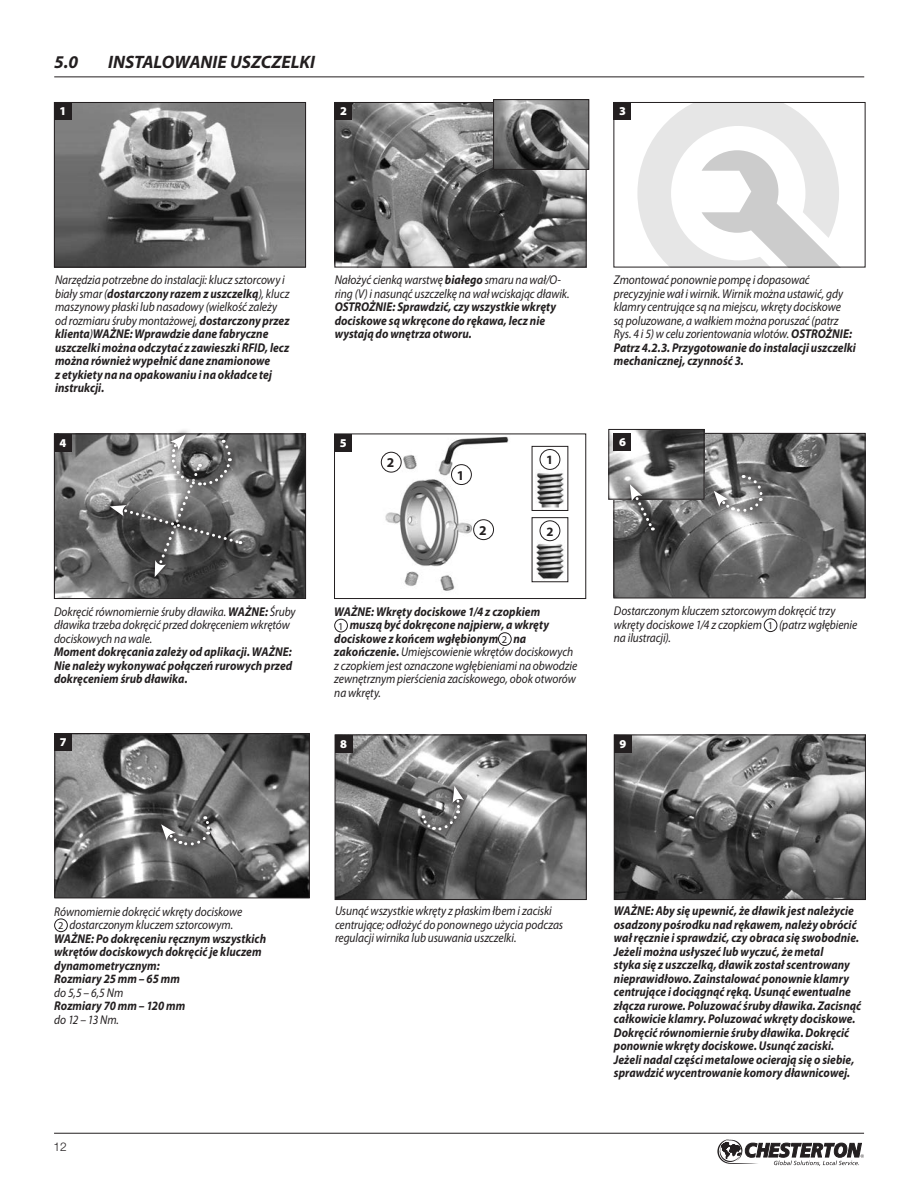
<style>
.page{position:relative;width:918px;height:1188px;background:#fff}
.page>*{position:absolute;margin:0;border:0;box-sizing:border-box;transform-origin:0 0}
.t1{font:italic 700 18px "Myriad Pro";letter-spacing:-.005em;color:#231f20}
.t2{font:700 13.5px "Myriad Pro";color:#231f20}
.t3{font:italic 700 12.75px/13.5px "Myriad Pro";letter-spacing:.005em;color:#231f20;scale:.9 1}
.t4{font:italic 12.75px/13.5px "Myriad Pro";letter-spacing:-.005em;color:#231f20;scale:.9 1}
.t5{font:700 12.75px "Myriad Pro";color:#231f20}
.t6{font:900 12px "Myriad Pro";color:#fff}
.t7{font:300 12px "Helvetica Neue LT Std";color:#231f20}
.s1{font-weight:400}
.s2{font-weight:700}
.s3{font-weight:400;font-style:normal;font-size:10.5px}
.s4{font-style:normal;font-size:10.5px}
</style>
<div class="page">
<svg style="left:717px;top:1139px;width:147px;height:27px"></svg>
<hr style="left:54px;top:1133px;width:810px;height:1px;background:#231f20">
<hr style="left:54px;top:76px;width:810px;height:1px;background:#231f20">
<img style="left:56px;top:104px;width:248px;height:161px">
<div style="left:54px;top:102px;width:252px;height:165px;border:1px solid #231f20"></div>
<div style="left:54px;top:102px;width:18px;height:18px;background:#231f20"></div>
<img style="left:336px;top:104px;width:248px;height:161px">
<div style="left:334px;top:102px;width:252px;height:165px;border:1px solid #231f20"></div>
<div style="left:334px;top:102px;width:18px;height:18px;background:#231f20"></div>
<svg style="left:637px;top:104px;width:202px;height:161px"></svg>
<img style="left:616px;top:435px;width:248px;height:161px">
<div style="left:614px;top:433px;width:252px;height:165px;border:1px solid #231f20"></div>
<div style="left:614px;top:102px;width:18px;height:18px;background:#231f20"></div>
<img style="left:495px;top:101px;width:92px;height:67px">
<div style="left:493px;top:99px;width:96px;height:71px;border:1px solid #231f20"></div>
<img style="left:610px;top:431px;width:92px;height:67px">
<div style="left:608px;top:429px;width:96px;height:71px;border:1px solid #231f20"></div>
<div style="left:764px;top:618px;width:13px;height:14px;border:1px solid #231f20;border-radius:50%"></div>
<div style="left:614px;top:433px;width:18px;height:18px;background:#231f20"></div>
<svg style="left:623px;top:478px;width:38px;height:59px"></svg>
<svg style="left:630px;top:484px;width:25px;height:46px"></svg>
<img style="left:380px;top:436px;width:189px;height:155px">
<div style="left:334px;top:434px;width:252px;height:165px;border:1px solid #231f20"></div>
<div style="left:334px;top:434px;width:18px;height:18px;background:#231f20"></div>
<div style="left:334px;top:619px;width:14px;height:13px;border:1px solid #231f20;border-radius:50%"></div>
<div style="left:498px;top:632px;width:14px;height:14px;border:1px solid #231f20;border-radius:50%"></div>
<img style="left:56px;top:735px;width:252px;height:161px">
<div style="left:54px;top:733px;width:256px;height:165px;border:1px solid #231f20"></div>
<div style="left:54px;top:733px;width:18px;height:18px;background:#231f20"></div>
<div style="left:54px;top:919px;width:14px;height:13px;border:1px solid #231f20;border-radius:50%"></div>
<img style="left:337px;top:737px;width:248px;height:161px">
<div style="left:335px;top:735px;width:252px;height:165px;border:1px solid #231f20"></div>
<div style="left:335px;top:735px;width:18px;height:18px;background:#231f20"></div>
<img style="left:616px;top:737px;width:248px;height:161px">
<div style="left:614px;top:735px;width:252px;height:165px;border:1px solid #231f20"></div>
<div style="left:614px;top:735px;width:18px;height:18px;background:#231f20"></div>
<img style="left:56px;top:436px;width:248px;height:161px">
<div style="left:54px;top:434px;width:252px;height:165px;border:1px solid #231f20"></div>
<div style="left:54px;top:434px;width:18px;height:18px;background:#231f20"></div>
<svg style="left:148px;top:577px;width:59px;height:7px"></svg>
<svg style="left:104px;top:498px;width:144px;height:53px"></svg>
<svg style="left:164px;top:430px;width:73px;height:5px"></svg>
<svg style="left:110px;top:435px;width:131px;height:142px;background:#767676"></svg>
<svg style="left:707px;top:469px;width:62px;height:49px"></svg>
<svg style="left:714px;top:474px;width:50px;height:38px;background:#939393"></svg>
<svg style="left:154px;top:810px;width:63px;height:42px"></svg>
<svg style="left:161px;top:816px;width:50px;height:30px"></svg>
<svg style="left:415px;top:780px;width:55px;height:57px"></svg>
<svg style="left:421px;top:786px;width:43px;height:46px;background:#797979"></svg>
<img style="left:534px;top:524px;width:32px;height:56px">
<div style="left:532px;top:517px;width:36px;height:65px;border:1px solid #231f20"></div>
<div style="left:540px;top:521px;width:20px;height:20px;background:#fff;border-radius:50%"></div>
<div style="left:540px;top:520px;width:20px;height:21px;border:1px solid #231f20;border-radius:50%"></div>
<img style="left:534px;top:452px;width:32px;height:57px">
<div style="left:532px;top:446px;width:36px;height:65px;border:1px solid #231f20"></div>
<div style="left:540px;top:450px;width:20px;height:19px;background:#fff;border-radius:50%"></div>
<div style="left:540px;top:449px;width:20px;height:21px;border:1px solid #231f20;border-radius:50%"></div>
<div style="left:452px;top:465px;width:19px;height:20px;background:#fff;border-radius:50%"></div>
<div style="left:451px;top:464px;width:21px;height:21px;border:1px solid #231f20;border-radius:50%"></div>
<div style="left:474px;top:520px;width:20px;height:20px;background:#fff;border-radius:50%"></div>
<div style="left:473px;top:519px;width:21px;height:21px;border:1px solid #231f20;border-radius:50%"></div>
<div style="left:381px;top:452px;width:20px;height:20px;background:#fff;border-radius:50%"></div>
<div style="left:381px;top:452px;width:21px;height:20px;border:1px solid #231f20;border-radius:50%"></div>
<h1 class="t1" style="left:54px;top:50px;width:26px">5.0</h1>
<h1 class="t1" style="left:108px;top:50px;width:208px">INSTALOWANIE USZCZELKI</h1>
<p class="t6" style="left:60px;top:103px;width:8px">1</p>
<p class="t6" style="left:340px;top:103px;width:8px">2</p>
<p class="t6" style="left:619px;top:103px;width:8px">3</p>
<p class="t3" style="left:55px;top:273px;width:262px"><span class="s1">Narzędzia potrzebne do instalacji: klucz sztorcowy i biały smar (</span>dostarczony razem z uszczelką<span class="s1">), klucz maszynowy płaski lub nasadowy (wielkość zależy od rozmiaru śruby montażowej,</span> dostarczony przez klienta<span class="s1">)</span>WAŻNE: Wprawdzie dane fabryczne uszczelki można odczytać z zawieszki RFID, lecz można również wypełnić dane znamionowe<br>z etykiety na na opakowaniu i na okładce tej instrukcji.</p>
<p class="t4" style="left:614px;top:273px;width:271px">Zmontować ponownie pompę i dopasować precyzyjnie wał i wirnik. Wirnik można ustawić, gdy klamry centrujące są na miejscu, wkręty dociskowe<br>są poluzowane, a wałkiem można poruszać (patrz Rys. 4 i 5) w celu zorientowania wlotów. <span class="s2">OSTROŻNIE:<br>Patrz 4.2.3. Przygotowanie do instalacji uszczelki mechanicznej, czynność 3.</span></p>
<p class="t4" style="left:335px;top:273px;width:263px">Nałożyć cienką warstwę <span class="s2">białego</span> smaru na wał/O&shy;ring (V) i nasunąć uszczelkę na wał wciskając dławik.</p>
<p class="t3" style="left:335px;top:300px;width:248px">OSTROŻNIE: Sprawdzić, czy wszystkie wkręty dociskowe są wkręcone do rękawa, lecz nie wystają do wnętrza otworu.</p>
<p class="t6" style="left:60px;top:435px;width:8px">4</p>
<p class="t6" style="left:340px;top:435px;width:8px">5</p>
<p class="t6" style="left:619px;top:434px;width:8px">6</p>
<p class="t2" style="left:387px;top:454px;width:9px">2</p>
<p class="t5" style="left:546px;top:452px;width:9px">1</p>
<p class="t2" style="left:457px;top:466px;width:9px">1</p>
<p class="t2" style="left:479px;top:521px;width:9px">2</p>
<p class="t5" style="left:546px;top:523px;width:9px">2</p>
<p class="t4" style="left:54px;top:605px;width:270px">Dokręcić równomiernie śruby dławika. <span class="s2">WAŻNE:</span> Śruby dławika trzeba dokręcić przed dokręceniem wkrętów dociskowych na wale.</p>
<p class="t3" style="left:54px;top:645px;width:266px;text-align:justify">Moment dokręcania zależy od aplikacji. WAŻNE:<br>Nie należy wykonywać połączeń rurowych przed dokręceniem śrub dławika.</p>
<p class="t3" style="left:334px;top:604px;width:230px">WAŻNE: Wkręty dociskowe 1/4 z czopkiem</p>
<p class="t3" style="left:338px;top:618px;width:236px"><span class="s3">1</span> muszą być dokręcone najpierw, a wkręty</p>
<p class="t3" style="left:334px;top:631px;width:215px">dociskowe z końcem wgłębionym <span class="s3">2</span> na</p>
<p class="t4" style="left:334px;top:645px;width:267px"><span class="s2">zakończenie.</span> Umiejscowienie wkrętów dociskowych</p>
<p class="t4" style="left:334px;top:659px;width:271px">z czopkiem jest oznaczone wgłębieniami na obwodzie</p>
<p class="t4" style="left:334px;top:672px;width:270px">zewnętrznym pierścienia zaciskowego, obok otworów</p>
<p class="t4" style="left:334px;top:686px;width:53px">na wkręty.</p>
<p class="t4" style="left:614px;top:604px;width:272px">Dostarczonym kluczem sztorcowym dokręcić trzy wkręty dociskowe 1/4 z czopkiem <span class="s4">1</span> (patrz wgłębienie na ilustracji).</p>
<p class="t6" style="left:60px;top:734px;width:8px">7</p>
<p class="t6" style="left:340px;top:736px;width:8px">8</p>
<p class="t6" style="left:619px;top:736px;width:8px">9</p>
<p class="t4" style="left:54px;top:904px;width:210px">Równomiernie dokręcić wkręty dociskowe</p>
<p class="t4" style="left:58px;top:918px;width:196px"><span class="s4">2</span> dostarczonym kluczem sztorcowym.</p>
<p class="t3" style="left:54px;top:931px;width:237px">WAŻNE: Po dokręceniu ręcznym wszystkich</p>
<p class="t3" style="left:54px;top:945px;width:232px">wkrętów dociskowych dokręcić je kluczem</p>
<p class="t3" style="left:54px;top:958px;width:119px">dynamometrycznym:</p>
<p class="t3" style="left:54px;top:972px;width:141px">Rozmiary 25 mm – 65 mm</p>
<p class="t4" style="left:54px;top:985px;width:78px">do 5,5 – 6,5 Nm</p>
<p class="t3" style="left:54px;top:999px;width:147px">Rozmiary 70 mm – 120 mm</p>
<p class="t4" style="left:54px;top:1012px;width:74px">do 12 – 13 Nm.</p>
<p class="t7" style="left:53px;top:1139px;width:15px">12</p>
<p class="t4" style="left:335px;top:904px;width:255px">Usunąć wszystkie wkręty z płaskim łbem i zaciski centrujące; odłożyć do ponownego użycia podczas regulacji wirnika lub usuwania uszczelki.</p>
<p class="t3" style="left:614px;top:904px;width:276px">WAŻNE: Aby się upewnić, że dławik jest należycie osadzony pośrodku nad rękawem, należy obrócić wał ręcznie i sprawdzić, czy obraca się swobodnie.<br>Jeżeli można usłyszeć lub wyczuć, że metal<br>styka się z uszczelką, dławik został scentrowany nieprawidłowo. Zainstalować ponownie klamry centrujące i dociągnąć ręką. Usunąć ewentualne złącza rurowe. Poluzować śruby dławika. Zacisnąć całkowicie klamry. Poluzować wkręty dociskowe.<br>Dokręcić równomiernie śruby dławika. Dokręcić ponownie wkręty dociskowe. Usunąć zaciski.<br>Jeżeli nadal części metalowe ocierają się o siebie, sprawdzić wycentrowanie komory dławnicowej.</p>
</div>
